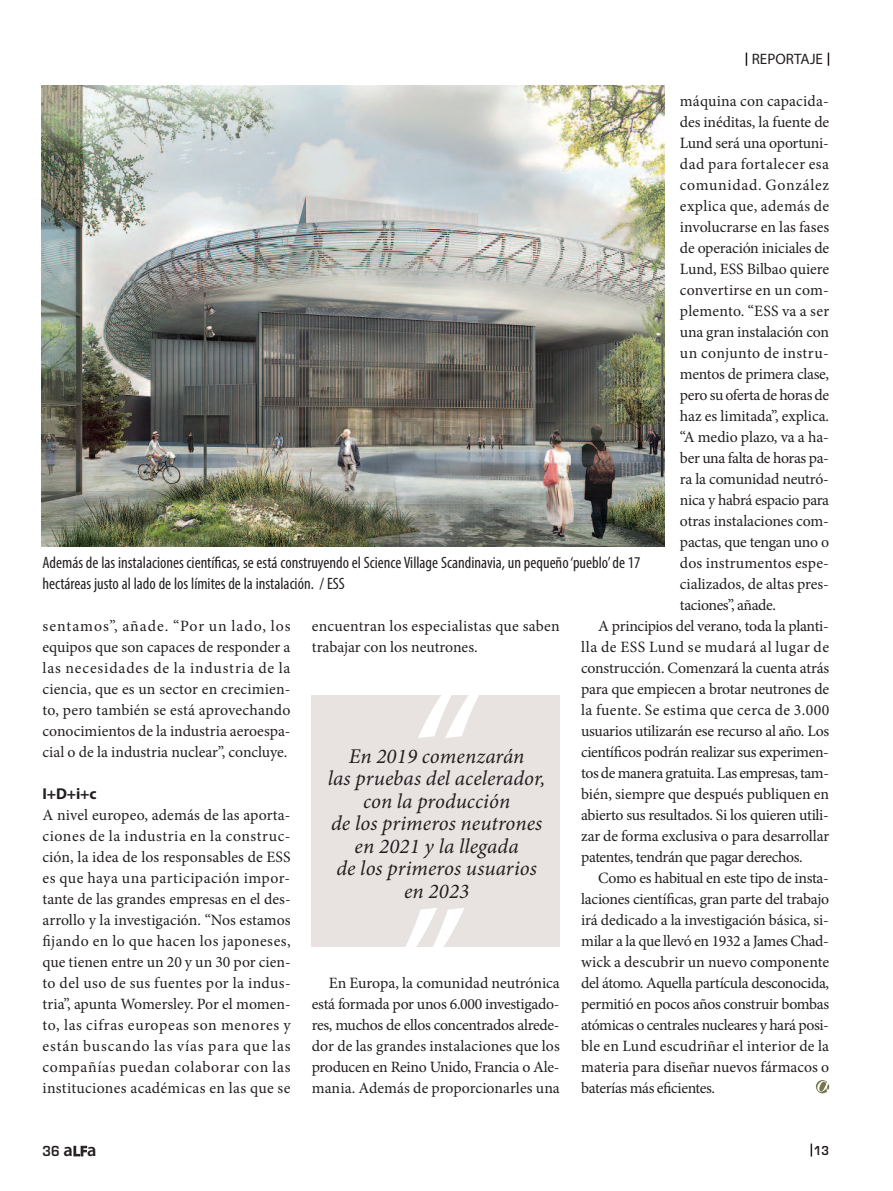
<style>
.page{position:relative;width:893px;height:1191px;background:#fff}
.page>*{position:absolute;margin:0;border:0;box-sizing:border-box;transform-origin:0 0}
.t1{font:italic 183.6px "Myriad Pro";color:#fff}
.t2{font:italic 21px/22.5px "Minion Pro";letter-spacing:.005em;color:#231f20;text-align:center}
.t3{font:condensed 16.5px/21px "Myriad Pro";color:#231f20}
.t4{font:15.75px/21px "Minion Pro";letter-spacing:-.01em;color:#231f20;text-align:justify}
.t5{font:15.75px/21px "Minion Pro";letter-spacing:.01em;color:#231f20}
.t6{font:15.75px "Minion Pro";letter-spacing:.015em;color:#231f20}
.t7{font:15.75px "Minion Pro";letter-spacing:.025em;color:#231f20}
.t8{font:15.75px "Minion Pro";letter-spacing:.035em;color:#231f20}
.t9{font:15.75px "Minion Pro";letter-spacing:.03em;color:#231f20}
.t10{font:15.75px "Minion Pro";letter-spacing:.045em;color:#231f20}
.t11{font:700 15.75px "Myriad Pro";color:#231f20}
.t12{font:15.15px "Myriad Pro";color:#231f20}
.t13{font:700 15.15px "Eurostile";color:#231f20;scale:.9 1}
.t14{font:700 13.5px "Eurostile";color:#231f20;scale:.9 1}
.s1{font-family:"Myriad Pro";font-weight:600;font-size:18.45px}
.s2{font-family:"Myriad Pro";font-weight:600;font-size:14.25px}
</style>
<div class="page">
<svg style="left:811px;top:1143px;width:1px;height:13px"></svg>
<svg style="left:746px;top:53px;width:1px;height:13px"></svg>
<svg style="left:828px;top:53px;width:1px;height:13px"></svg>
<img style="left:42px;top:85px;width:623px;height:461px">
<div style="left:312px;top:695px;width:248px;height:251px;background:#e8e3e1"></div>
<div style="left:816px;top:1079px;width:13px;height:14px;background:#f1f1ee"></div>
<svg style="left:816px;top:1080px;width:13px;height:13px"></svg>
<svg style="left:817px;top:1080px;width:12px;height:11px"></svg>
<p class="t12" style="left:752px;top:54px;width:73px">REPORTAJE</p>
<p class="t5" style="left:680px;top:92px;width:150px">máquina con capacida-</p>
<p class="t4" style="left:680px;top:113px;width:151px">des inéditas, la fuente de</p>
<p class="t4" style="left:680px;top:134px;width:150px">Lund será una oportuni-</p>
<p class="t9" style="left:680px;top:158px;width:151px">dad para fortalecer esa</p>
<p class="t10" style="left:680px;top:179px;width:151px">comunidad. González</p>
<p class="t7" style="left:680px;top:200px;width:151px">explica que, además de</p>
<p class="t4" style="left:680px;top:218px;width:151px">involucrarse en las fases</p>
<p class="t4" style="left:680px;top:239px;width:151px">de operación iniciales de</p>
<p class="t4" style="left:680px;top:260px;width:151px">Lund, ESS Bilbao quiere</p>
<p class="t6" style="left:680px;top:284px;width:150px">convertirse en un com-</p>
<p class="t6" style="left:680px;top:305px;width:151px">plemento. “ESS va a ser</p>
<p class="t4" style="left:680px;top:323px;width:151px">una gran instalación con</p>
<p class="t7" style="left:680px;top:347px;width:150px">un conjunto de instru-</p>
<p class="t4" style="left:680px;top:365px;width:151px">mentos de primera clase,</p>
<p class="t4" style="left:680px;top:386px;width:151px">pero su oferta de horas de</p>
<p class="t4" style="left:680px;top:407px;width:151px">haz es limitada”, explica.</p>
<p class="t4" style="left:680px;top:428px;width:150px">“A medio plazo, va a ha-</p>
<p class="t4" style="left:680px;top:449px;width:150px">ber una falta de horas pa-</p>
<p class="t4" style="left:680px;top:470px;width:150px">ra la comunidad neutró-</p>
<p class="t4" style="left:680px;top:491px;width:151px">nica y habrá espacio para</p>
<p class="t4" style="left:680px;top:512px;width:150px">otras instalaciones com-</p>
<p class="t4" style="left:680px;top:533px;width:151px">pactas, que tengan uno o</p>
<p class="t5" style="left:680px;top:554px;width:150px">dos instrumentos espe-</p>
<p class="t4" style="left:680px;top:575px;width:150px">cializados, de altas pres-</p>
<p class="t4" style="left:680px;top:596px;width:97px">taciones”, añade.</p>
<p class="t4" style="left:598px;top:617px;width:232px">A principios del verano, toda la planti-</p>
<p class="t8" style="left:581px;top:641px;width:250px">lla de ESS Lund se mudará al lugar de</p>
<p class="t4" style="left:581px;top:659px;width:250px">construcción. Comenzará la cuenta atrás</p>
<p class="t4" style="left:581px;top:680px;width:250px">para que empiecen a brotar neutrones de</p>
<p class="t7" style="left:581px;top:704px;width:250px">la fuente. Se estima que cerca de 3.000</p>
<p class="t4" style="left:581px;top:722px;width:250px">usuarios utilizarán ese recurso al año. Los</p>
<p class="t4" style="left:581px;top:743px;width:249px">científicos podrán realizar sus experimen-</p>
<p class="t4" style="left:581px;top:764px;width:249px">tos de manera gratuita. Las empresas, tam-</p>
<p class="t4" style="left:581px;top:785px;width:250px">bién, siempre que después publiquen en</p>
<p class="t4" style="left:581px;top:806px;width:249px">abierto sus resultados. Si los quieren utili-</p>
<p class="t4" style="left:581px;top:827px;width:250px">zar de forma exclusiva o para desarrollar</p>
<p class="t4" style="left:581px;top:848px;width:223px">patentes, tendrán que pagar derechos.</p>
<p class="t4" style="left:598px;top:869px;width:232px">Como es habitual en este tipo de insta-</p>
<p class="t4" style="left:581px;top:890px;width:250px">laciones científicas, gran parte del trabajo</p>
<p class="t4" style="left:581px;top:911px;width:249px">irá dedicado a la investigación básica, si-</p>
<p class="t4" style="left:581px;top:932px;width:249px">milar a la que llevó en 1932 a James Chad-</p>
<p class="t4" style="left:581px;top:953px;width:250px">wick a descubrir un nuevo componente</p>
<p class="t4" style="left:581px;top:974px;width:250px">del átomo. Aquella partícula desconocida,</p>
<p class="t4" style="left:581px;top:995px;width:250px">permitió en pocos años construir bombas</p>
<p class="t4" style="left:581px;top:1016px;width:249px">atómicas o centrales nucleares y hará posi-</p>
<p class="t6" style="left:581px;top:1040px;width:250px">ble en Lund escudriñar el interior de la</p>
<p class="t4" style="left:581px;top:1058px;width:250px">materia para diseñar nuevos fármacos o</p>
<p class="t4" style="left:581px;top:1079px;width:136px">baterías más eficientes.</p>
<p class="t3" style="left:43px;top:553px;width:599px">Además de las instalaciones científicas, se está construyendo el Science Village Scandinavia, un pequeño‘pueblo’de 17 hectáreas justo al lado de los límites de la instalación. / ESS</p>
<p class="t4" style="left:43px;top:617px;width:250px">sentamos”, añade. “Por un lado, los equipos que son capaces de responder a las necesidades de la industria de la ciencia, que es un sector en crecimien&shy;to, pero también se está aprovechando conocimientos de la industria aeroespa&shy;cial o de la industria nuclear”, concluye.</p>
<p class="t11" style="left:43px;top:788px;width:56px">I+D+i+c</p>
<p class="t4" style="left:43px;top:806px;width:250px">A nivel europeo, además de las aporta&shy;ciones de la industria en la construc&shy;ción, la idea de los responsables de ESS es que haya una participación impor&shy;tante de las grandes empresas en el des&shy;arrollo y la investigación. “Nos estamos fijando en lo que hacen los japoneses, que tienen entre un 20 y un 30 por cien&shy;to del uso de sus fuentes por la indus&shy;tria”, apunta Womersley. Por el momen&shy;to, las cifras europeas son menores y están buscando las vías para que las compañías puedan colaborar con las instituciones académicas en las que se</p>
<p class="t5" style="left:312px;top:617px;width:250px">encuentran los especialistas que saben trabajar con los neutrones.</p>
<h1 class="t1" style="left:405px;top:690px;width:64px">“</h1>
<h2 class="t2" style="left:328px;top:746px;width:219px">En 2019 comenzarán<br>las pruebas del acelerador, con la producción<br>de los primeros neutrones en 2021 y la llegada<br>de los primeros usuarios en 2023</h2>
<h1 class="t1" style="left:478px;top:956px;width:64px;rotate:-180deg">“</h1>
<p class="t4" style="left:312px;top:974px;width:250px;text-indent:17px">En Europa, la comunidad neutrónica está formada por unos 6.000 investigado&shy;res, muchos de ellos concentrados alrede&shy;dor de las grandes instalaciones que los producen en Reino Unido, Francia o Ale&shy;mania. Además de proporcionarles una</p>
<p class="t13" style="left:43px;top:1141px;width:61px">36 <span class="s1">a</span><span class="s2">LF</span><span class="s1">a</span></p>
<p class="t14" style="left:814px;top:1142px;width:18px">13</p>
</div>
